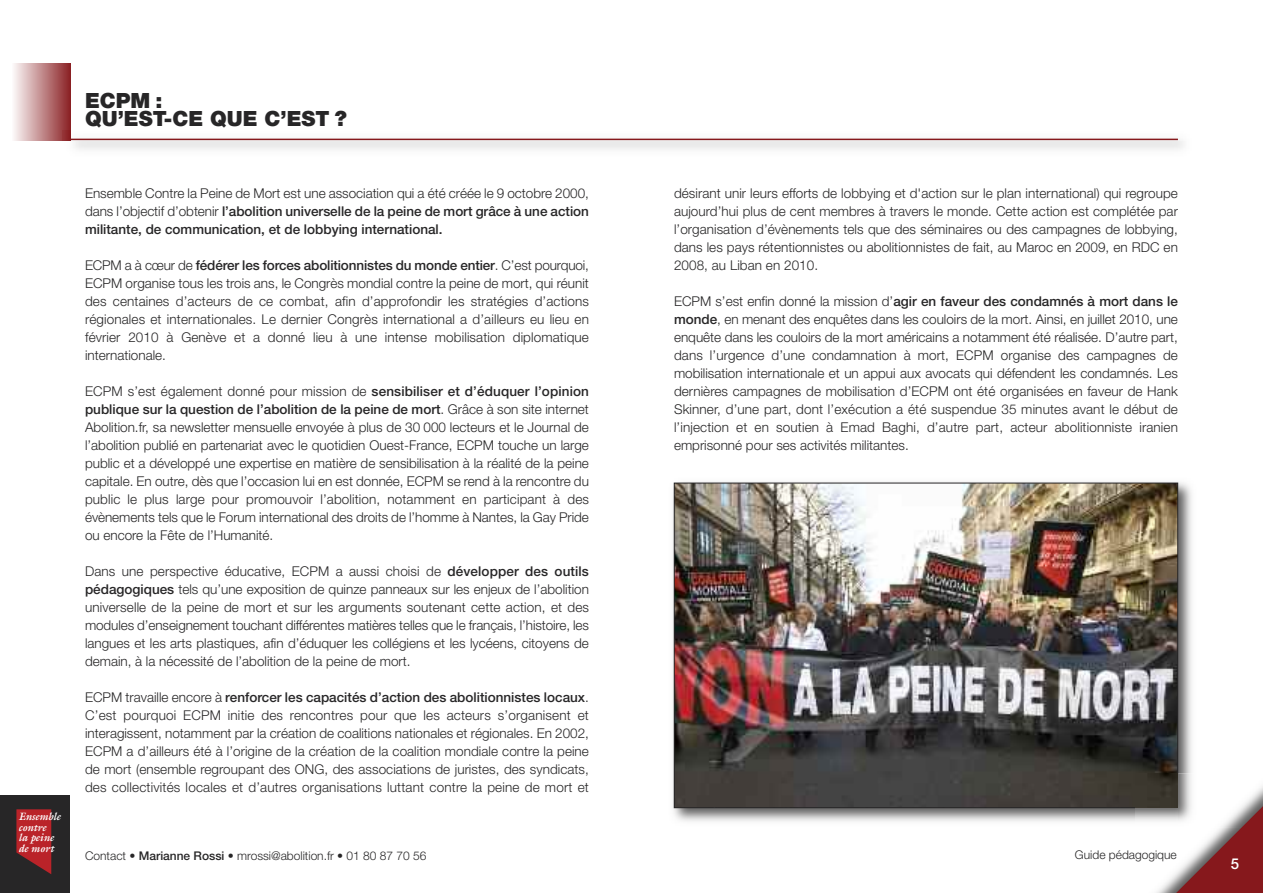
<style>
.page{position:relative;width:1263px;height:893px;background:#fff}
.page>*{position:absolute;margin:0;border:0;box-sizing:border-box;transform-origin:0 0}
.t1{font:900 21px/18px "Helvetica Neue";color:#272627}
.t2{font:500 15px "Helvetica Neue";color:#fff}
.t3{font:300 13.5px/18px "Helvetica Neue";color:#272627;text-align:justify}
.t4{font:500 13.5px/18px "Helvetica Neue";color:#272627;text-align:justify}
.t5{font:300 12px "Helvetica Neue";color:#272627}
.t6{font:italic 700 10.65px/10.6px "Galliard";letter-spacing:-.01em;color:#fff}
.s1{font-weight:300}
.s2{font-weight:500}
</style>
<div class="page">
<div style="left:0;top:795px;width:69px;height:98px;background:#272627"></div>
<svg style="left:16px;top:809px;width:35px;height:65px"></svg>
<div style="left:13px;top:64px;width:58px;height:76px;background:linear-gradient(to right,#fbf7f7,#8c2327)"></div>
<img style="left:673px;top:482px;width:519px;height:340px">
<img style="left:676px;top:485px;width:500px;height:321px">
<img style="left:62px;top:140px;width:1121px;height:10px">
<svg style="left:62px;top:131px;width:9px;height:9px"></svg>
<hr style="left:71px;top:139px;width:1107px;height:1px;background:#86181c">
<img style="left:1135px;top:773px;width:128px;height:120px">
<svg style="left:1159px;top:787px;width:104px;height:106px"></svg>
<h1 class="t1" style="left:85px;top:93px;width:263px">ECPM :<br>QU’EST-CE QUE C’EST ?</h1>
<p class="t6" style="left:19px;top:811px;width:44px">Ensemble contre<br>la peine de mort</p>
<p class="t4" style="left:85px;top:185px;width:505px"><span class="s1">Ensemble Contre la Peine de Mort est une association qui a été créée le 9 octobre 2000, dans l’objectif d’obtenir</span> l’abolition universelle de la peine de mort grâce à une action militante, de communication, et de lobbying international.</p>
<p class="t3" style="left:85px;top:257px;width:505px">ECPM a à cœur de <span class="s2">fédérer les forces abolitionnistes du monde entier</span>. C’est pourquoi, ECPM organise tous les trois ans, le Congrès mondial contre la peine de mort, qui réunit des centaines d’acteurs de ce combat, afin d’approfondir les stratégies d’actions régionales et internationales. Le dernier Congrès international a d’ailleurs eu lieu en février 2010 à Genève et a donné lieu à une intense mobilisation diplomatique internationale.</p>
<p class="t3" style="left:85px;top:383px;width:505px">ECPM s’est également donné pour mission de <span class="s2">sensibiliser et d’éduquer l’opinion publique sur la question de l’abolition de la peine de mort</span>. Grâce à son site internet Abolition.fr, sa newsletter mensuelle envoyée à plus de 30 000 lecteurs et le Journal de l’abolition publié en partenariat avec le quotidien Ouest-France, ECPM touche un large public et a développé une expertise en matière de sensibilisation à la réalité de la peine capitale. En outre, dès que l’occasion lui en est donnée, ECPM se rend à la rencontre du public le plus large pour promouvoir l’abolition, notamment en participant à des évènements tels que le Forum international des droits de l’homme à Nantes, la Gay Pride ou encore la Fête de l’Humanité.</p>
<p class="t3" style="left:85px;top:563px;width:505px">Dans une perspective éducative, ECPM a aussi choisi de <span class="s2">développer des outils pédagogiques</span> tels qu’une exposition de quinze panneaux sur les enjeux de l’abolition universelle de la peine de mort et sur les arguments soutenant cette action, et des modules d’enseignement touchant différentes matières telles que le français, l’histoire, les langues et les arts plastiques, afin d’éduquer les collégiens et les lycéens, citoyens de demain, à la nécessité de l’abolition de la peine de mort.</p>
<p class="t3" style="left:85px;top:689px;width:505px">ECPM travaille encore à <span class="s2">renforcer les capacités d’action des abolitionnistes locaux</span>.<br>C’est pourquoi ECPM initie des rencontres pour que les acteurs s’organisent et interagissent, notamment par la création de coalitions nationales et régionales. En 2002, ECPM a d’ailleurs été à l’origine de la création de la coalition mondiale contre la peine de mort (ensemble regroupant des ONG, des associations de juristes, des syndicats, des collectivités locales et d’autres organisations luttant contre la peine de mort et</p>
<p class="t5" style="left:85px;top:852px;width:343px">Contact • <span class="s2">Marianne Rossi</span> • mrossi@abolition.fr • 01 80 87 70 56</p>
<p class="t3" style="left:674px;top:185px;width:505px">désirant unir leurs efforts de lobbying et d'action sur le plan international) qui regroupe aujourd’hui plus de cent membres à travers le monde. Cette action est complétée par l’organisation d’évènements tels que des séminaires ou des campagnes de lobbying, dans les pays rétentionnistes ou abolitionnistes de fait, au Maroc en 2009, en RDC en 2008, au Liban en 2010.</p>
<p class="t3" style="left:674px;top:293px;width:505px">ECPM s’est enfin donné la mission d’<span class="s2">agir en faveur des condamnés à mort dans le monde</span>, en menant des enquêtes dans les couloirs de la mort. Ainsi, en juillet 2010, une enquête dans les couloirs de la mort américains a notamment été réalisée. D’autre part, dans l’urgence d’une condamnation à mort, ECPM organise des campagnes de mobilisation internationale et un appui aux avocats qui défendent les condamnés. Les dernières campagnes de mobilisation d’ECPM ont été organisées en faveur de Hank Skinner, d’une part, dont l’exécution a été suspendue 35 minutes avant le début de l’injection et en soutien à Emad Baghi, d’autre part, acteur abolitionniste iranien emprisonné pour ses activités militantes.</p>
<p class="t5" style="left:1075px;top:850px;width:103px">Guide pédagogique</p>
<p class="t2" style="left:1231px;top:858px;width:10px">5</p>
</div>
